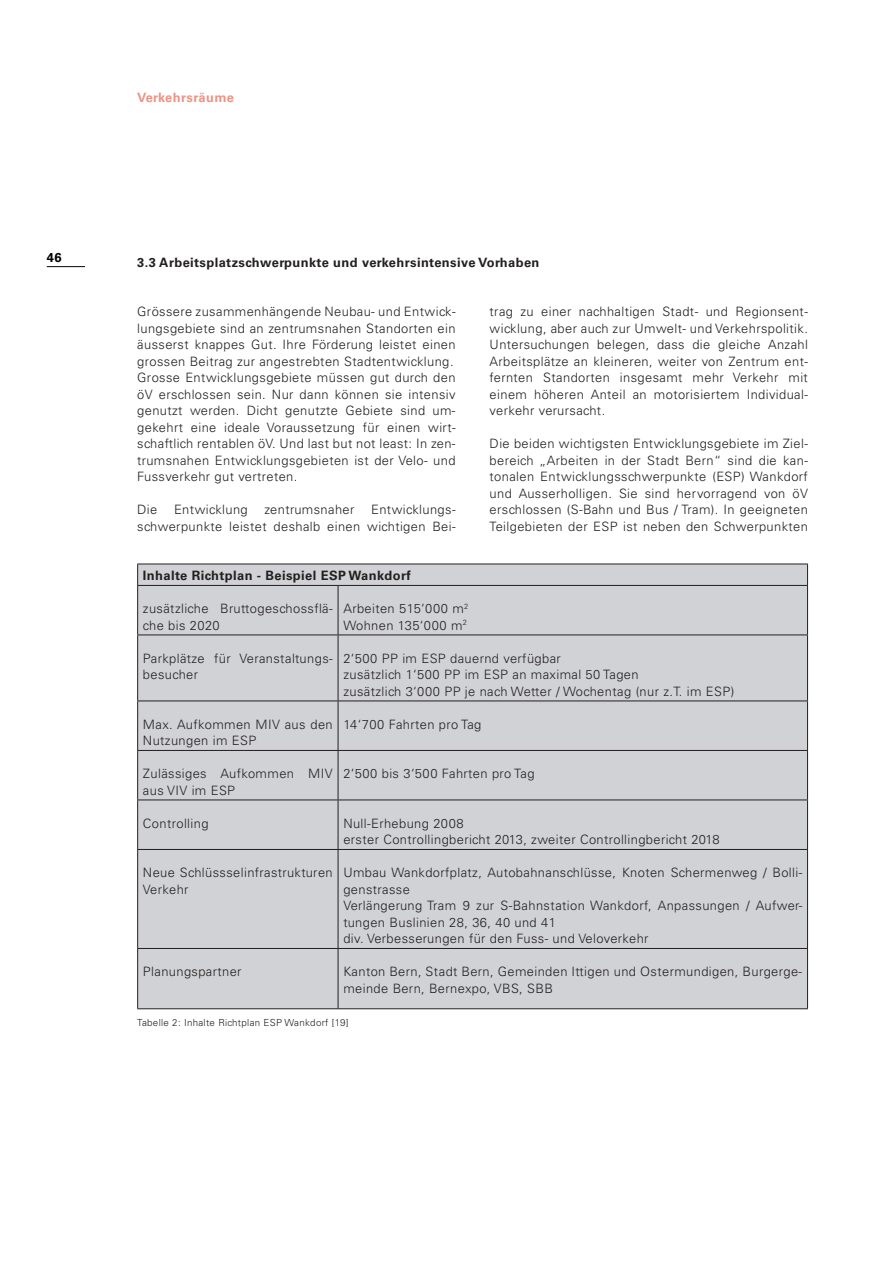
<style>
.page{position:relative;width:893px;height:1263px;background:#fff}
.page>*{position:absolute;margin:0;border:0;box-sizing:border-box;transform-origin:0 0}
.t1{font:300 12.9px/16.5px "Univers LT Std";letter-spacing:.03em;color:#231f20}
.t2{font:700 12.9px "Univers LT Std";letter-spacing:.03em;color:#231f20}
.t3{font:700 12.9px "Univers LT Std";letter-spacing:.03em;color:#ec9484}
.t4{font:700 12.9px "Univers LT Std";color:#000}
.t5{font:300 9.75px "Univers LT Std";letter-spacing:.03em;color:#231f20}
</style>
<div class="page">
<hr style="left:47px;top:266px;width:38px;height:1px;background:#231f20">
<div style="left:138px;top:565px;width:669px;height:443px;background:#d1d2d5"></div>
<hr style="left:137px;top:564px;width:201px;height:1px;background:#231f20">
<svg style="left:137px;top:564px;width:1px;height:21px"></svg>
<hr style="left:338px;top:564px;width:470px;height:1px;background:#231f20">
<svg style="left:807px;top:564px;width:1px;height:21px"></svg>
<hr style="left:137px;top:585px;width:201px;height:1px;background:#231f20">
<hr style="left:137px;top:586px;width:1px;height:48px;background:#231f20">
<hr style="left:338px;top:585px;width:470px;height:1px;background:#231f20">
<hr style="left:338px;top:586px;width:1px;height:48px;background:#231f20">
<hr style="left:807px;top:586px;width:1px;height:48px;background:#231f20">
<hr style="left:137px;top:634px;width:201px;height:1px;background:#231f20">
<hr style="left:137px;top:635px;width:1px;height:65px;background:#231f20">
<hr style="left:338px;top:634px;width:470px;height:1px;background:#231f20">
<hr style="left:338px;top:635px;width:1px;height:65px;background:#231f20">
<hr style="left:807px;top:635px;width:1px;height:65px;background:#231f20">
<hr style="left:137px;top:700px;width:201px;height:1px;background:#231f20">
<hr style="left:137px;top:701px;width:1px;height:49px;background:#231f20">
<hr style="left:338px;top:700px;width:470px;height:1px;background:#231f20">
<hr style="left:338px;top:701px;width:1px;height:49px;background:#231f20">
<hr style="left:807px;top:701px;width:1px;height:49px;background:#231f20">
<hr style="left:137px;top:750px;width:201px;height:1px;background:#231f20">
<hr style="left:137px;top:751px;width:1px;height:48px;background:#231f20">
<hr style="left:338px;top:750px;width:470px;height:1px;background:#231f20">
<hr style="left:338px;top:751px;width:1px;height:48px;background:#231f20">
<hr style="left:807px;top:751px;width:1px;height:48px;background:#231f20">
<hr style="left:137px;top:799px;width:201px;height:1px;background:#231f20">
<hr style="left:137px;top:800px;width:1px;height:49px;background:#231f20">
<hr style="left:338px;top:799px;width:470px;height:1px;background:#231f20">
<hr style="left:338px;top:800px;width:1px;height:49px;background:#231f20">
<hr style="left:807px;top:800px;width:1px;height:49px;background:#231f20">
<hr style="left:137px;top:849px;width:201px;height:1px;background:#231f20">
<hr style="left:137px;top:850px;width:1px;height:98px;background:#231f20">
<hr style="left:338px;top:849px;width:470px;height:1px;background:#231f20">
<hr style="left:338px;top:850px;width:1px;height:98px;background:#231f20">
<hr style="left:807px;top:850px;width:1px;height:98px;background:#231f20">
<hr style="left:137px;top:948px;width:201px;height:1px;background:#231f20">
<hr style="left:137px;top:949px;width:1px;height:59px;background:#231f20">
<hr style="left:338px;top:948px;width:470px;height:1px;background:#231f20">
<hr style="left:338px;top:949px;width:1px;height:59px;background:#231f20">
<hr style="left:807px;top:949px;width:1px;height:59px;background:#231f20">
<hr style="left:137px;top:1008px;width:201px;height:1px;background:#231f20">
<hr style="left:338px;top:1008px;width:470px;height:1px;background:#231f20">
<p class="t4" style="left:47px;top:250px;width:16px">46</p>
<p class="t3" style="left:137px;top:89px;width:98px">Verkehrsräume</p>
<p class="t2" style="left:137px;top:254px;width:404px">3.3 Arbeitsplatzschwerpunkte und verkehrsintensive Vorhaben</p>
<p class="t1" style="left:137px;top:303px;width:320px">Grössere zusammenhängende Neubau- und Entwick&shy;lungsgebiete sind an zentrumsnahen Standorten ein äusserst knappes Gut. Ihre Förderung leistet einen grossen Beitrag zur angestrebten Stadtentwicklung.<br>Grosse Entwicklungsgebiete müssen gut durch den öV erschlossen sein. Nur dann können sie intensiv genutzt werden. Dicht genutzte Gebiete sind um&shy;gekehrt eine ideale Voraussetzung für einen wirt&shy;schaftlich rentablen öV. Und last but not least: In zen&shy;trumsnahen Entwicklungsgebieten ist der Velo- und Fussverkehr gut vertreten.</p>
<p class="t1" style="left:137px;top:501px;width:22px">Die</p>
<p class="t1" style="left:174px;top:501px;width:75px">Entwicklung</p>
<p class="t1" style="left:264px;top:501px;width:92px">zentrumsnaher</p>
<p class="t1" style="left:137px;top:501px;width:320px;text-align:right">Entwicklungs-<br>schwerpunkte leistet deshalb einen wichtigen Bei-</p>
<p class="t1" style="left:490px;top:303px;width:320px;text-align:justify">trag zu einer nachhaltigen Stadt- und Regionsent&shy;wicklung, aber auch zur Umwelt- und Verkehrspolitik.<br>Untersuchungen belegen, dass die gleiche Anzahl Arbeitsplätze an kleineren, weiter von Zentrum ent&shy;fernten Standorten insgesamt mehr Verkehr mit einem höheren Anteil an motorisiertem Individual&shy;verkehr verursacht.</p>
<p class="t1" style="left:490px;top:435px;width:320px;text-align:justify">Die beiden wichtigsten Entwicklungsgebiete im Ziel&shy;bereich „Arbeiten in der Stadt Bern“ sind die kan&shy;tonalen Entwicklungsschwerpunkte (ESP) Wankdorf und Ausserholligen. Sie sind hervorragend von öV erschlossen (S-Bahn und Bus / Tram). In geeigneten Teilgebieten der ESP ist neben den Schwerpunkten</p>
<p class="t2" style="left:143px;top:568px;width:269px">Inhalte Richtplan - Beispiel ESP Wankdorf</p>
<p class="t1" style="left:143px;top:600px;width:191px">zusätzliche Bruttogeschossflä&shy;che bis 2020</p>
<p class="t1" style="left:343px;top:600px;width:127px">Arbeiten 515‘000 m<sup>2<br></sup>Wohnen 135‘000 m<sup>2</sup></p>
<p class="t1" style="left:143px;top:650px;width:191px">Parkplätze für Veranstaltungs&shy;besucher</p>
<p class="t1" style="left:343px;top:650px;width:392px">2‘500 PP im ESP dauernd verfügbar<br>zusätzlich 1‘500 PP im ESP an maximal 50 Tagen<br>zusätzlich 3‘000 PP je nach Wetter / Wochentag (nur z.T. im ESP)</p>
<p class="t1" style="left:143px;top:716px;width:191px">Max. Aufkommen MIV aus den<br>Nutzungen im ESP</p>
<p class="t1" style="left:343px;top:716px;width:140px">14‘700 Fahrten pro Tag</p>
<p class="t1" style="left:143px;top:765px;width:191px">Zulässiges Aufkommen MIV aus VIV im ESP</p>
<p class="t1" style="left:343px;top:765px;width:193px">2‘500 bis 3‘500 Fahrten pro Tag</p>
<p class="t1" style="left:143px;top:815px;width:67px">Controlling</p>
<p class="t1" style="left:343px;top:815px;width:378px">Null-Erhebung 2008<br>erster Controllingbericht 2013, zweiter Controllingbericht 2018</p>
<p class="t1" style="left:143px;top:864px;width:191px">Neue Schlüssselinfrastrukturen<br>Verkehr</p>
<p class="t1" style="left:343px;top:864px;width:460px">Umbau Wankdorfplatz, Autobahnanschlüsse, Knoten Schermenweg / Bolli&shy;genstrasse<br>Verlängerung Tram 9 zur S-Bahnstation Wankdorf, Anpassungen / Aufwer&shy;tungen Buslinien 28, 36, 40 und 41<br>div. Verbesserungen für den Fuss- und Veloverkehr</p>
<p class="t1" style="left:143px;top:963px;width:100px">Planungspartner</p>
<p class="t1" style="left:343px;top:963px;width:460px">Kanton Bern, Stadt Bern, Gemeinden Ittigen und Ostermundigen, Burgerge&shy;meinde Bern, Bernexpo, VBS, SBB</p>
<p class="t5" style="left:137px;top:1016px;width:213px">Tabelle 2: Inhalte Richtplan ESP Wankdorf [19]</p>
</div>
